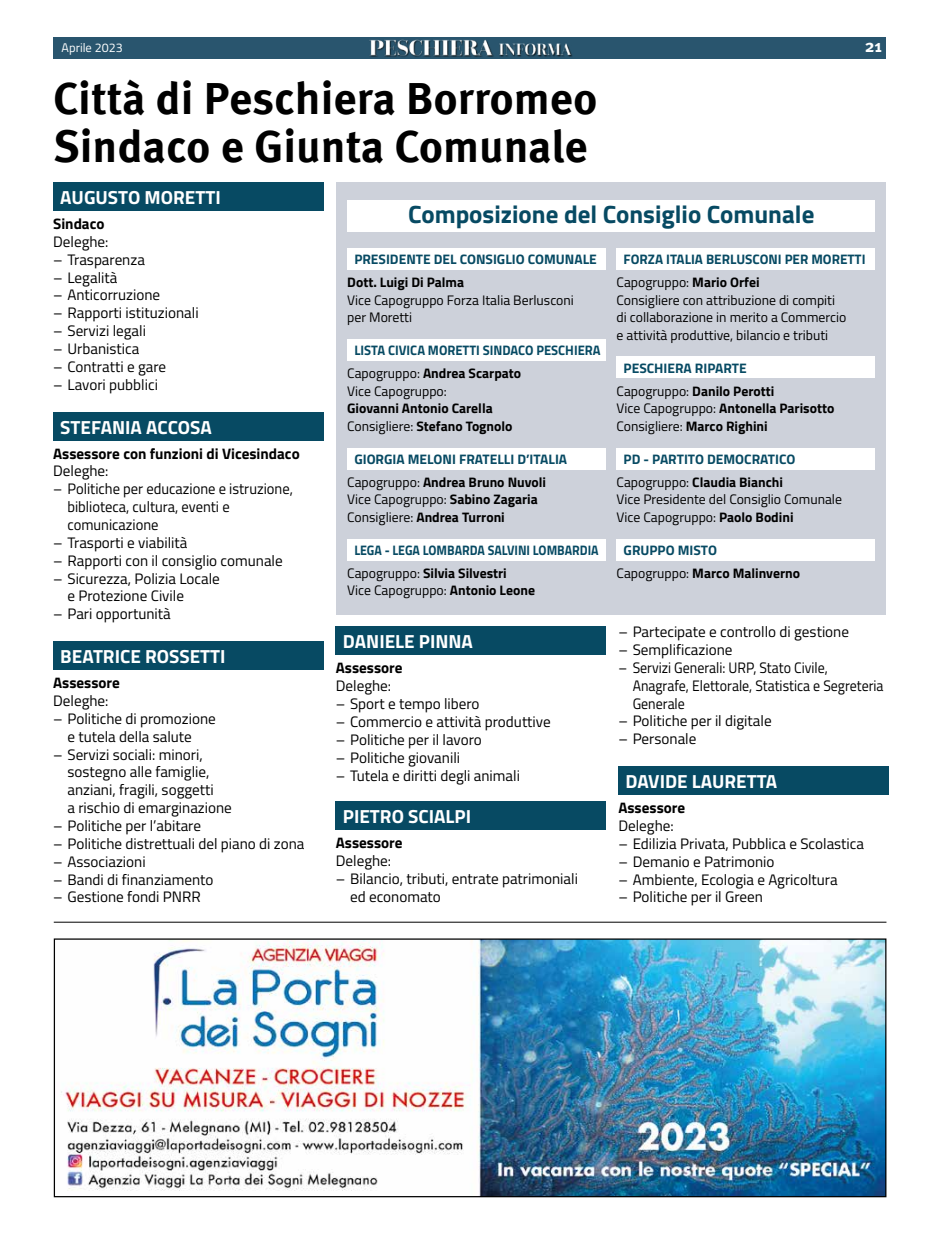
<style>
.page{position:relative;width:939px;height:1241px;background:#fff}
.page>*{position:absolute;margin:0;border:0;box-sizing:border-box;transform-origin:0 0}
.t1{font:700 45px/47.5px "Meta Pro";color:#000}
.t2{font:700 25px "Titillium";color:#074a63}
.t3{font:700 18.88px "Titillium";color:#fff}
.t4{font:700 17.5px "Meta Pro";color:#fff}
.t5{font:15.12px/17.9px "Titillium";color:#000}
.t6{font:15.12px/17.9px "Titillium";color:#000;scale:.92 1}
.t7{font:700 15.12px "Titillium";color:#000}
.t8{font:15.12px/17.9px "Titillium";color:#000;scale:.96 1}
.t9{font:13.75px/17.5px "Titillium";color:#000}
.t10{font:700 13.75px/23px "Titillium";color:#074a63}
.t11{font:700 13.75px/17.5px "Titillium";color:#000}
.t12{font:700 13.75px/23px "Titillium";color:#074a63;scale:.94 1}
.t13{font:700 13.75px/23px "Titillium";color:#074a63;scale:.9 1}
.t14{font:12.5px "Titillium";color:#fff}
.s1{font-weight:400;color:#000}
.s2{color:#000}
.s3{font-weight:400}
.s4{font-weight:700}
.s5{color:#074a63}
</style>
<div class="page">
<div style="left:53px;top:37px;width:833px;height:21px;background:#29556e"></div>
<img style="left:364px;top:39px;width:131px;height:20px">
<img style="left:498px;top:43px;width:77px;height:16px">
<hr style="left:54px;top:921px;width:832px;height:1px;background:#000">
<div style="left:53px;top:182px;width:270px;height:29px;background:#074a63"></div>
<div style="left:53px;top:412px;width:270px;height:28px;background:#074a63"></div>
<div style="left:53px;top:641px;width:270px;height:29px;background:#074a63"></div>
<div style="left:336px;top:626px;width:270px;height:29px;background:#074a63"></div>
<div style="left:336px;top:801px;width:270px;height:29px;background:#074a63"></div>
<div style="left:618px;top:766px;width:271px;height:29px;background:#074a63"></div>
<div style="left:337px;top:182px;width:549px;height:433px;background:#cdd1da"></div>
<div style="left:347px;top:200px;width:528px;height:32px;background:#fff"></div>
<div style="left:347px;top:248px;width:259px;height:21px;background:#fff"></div>
<div style="left:347px;top:339px;width:259px;height:21px;background:#fff"></div>
<div style="left:347px;top:448px;width:259px;height:21px;background:#fff"></div>
<div style="left:347px;top:539px;width:259px;height:21px;background:#fff"></div>
<div style="left:617px;top:248px;width:258px;height:21px;background:#fff"></div>
<div style="left:617px;top:357px;width:258px;height:21px;background:#fff"></div>
<div style="left:617px;top:448px;width:258px;height:21px;background:#fff"></div>
<div style="left:617px;top:539px;width:258px;height:21px;background:#fff"></div>
<img style="left:61px;top:940px;width:823px;height:254px">
<p class="t14" style="left:62px;top:38px;width:63px">Aprile 2023</p>
<p class="t4" style="left:865px;top:32px;width:19px">21</p>
<h1 class="t1" style="left:53px;top:72px;width:546px">Città di Peschiera Borromeo<br>Sindaco e Giunta Comunale</h1>
<p class="t3" style="left:60px;top:183px;width:162px">AUGUSTO MORETTI</p>
<p class="t7" style="left:53px;top:212px;width:53px">Sindaco</p>
<p class="t5" style="left:53px;top:232px;width:57px">Deleghe:</p>
<p class="t5" style="left:53px;top:250px;width:93px">– Trasparenza</p>
<p class="t5" style="left:53px;top:267px;width:66px">– Legalità</p>
<p class="t5" style="left:53px;top:285px;width:109px">– Anticorruzione</p>
<p class="t5" style="left:53px;top:303px;width:147px">– Rapporti istituzionali</p>
<p class="t5" style="left:53px;top:321px;width:94px">– Servizi legali</p>
<p class="t5" style="left:53px;top:339px;width:88px">– Urbanistica</p>
<p class="t5" style="left:53px;top:357px;width:115px">– Contratti e gare</p>
<p class="t5" style="left:53px;top:374px;width:106px">– Lavori pubblici</p>
<p class="t3" style="left:60px;top:412px;width:153px">STEFANIA ACCOSA</p>
<p class="t7" style="left:53px;top:441px;width:248px">Assessore con funzioni di Vicesindaco</p>
<p class="t5" style="left:53px;top:461px;width:57px">Deleghe:</p>
<p class="t8" style="left:67px;top:479px;width:236px;text-indent:-14px">– Politiche per educazione e istruzione, biblioteca, cultura, eventi e comunicazione</p>
<p class="t5" style="left:53px;top:533px;width:136px">– Trasporti e viabilità</p>
<p class="t5" style="left:53px;top:550px;width:231px">– Rapporti con il consiglio comunale</p>
<p class="t5" style="left:67px;top:568px;width:154px;text-indent:-14px">– Sicurezza, Polizia Locale e Protezione Civile</p>
<p class="t5" style="left:53px;top:604px;width:119px">– Pari opportunità</p>
<p class="t3" style="left:60px;top:642px;width:167px">BEATRICE ROSSETTI</p>
<p class="t7" style="left:53px;top:671px;width:68px">Assessore</p>
<p class="t5" style="left:53px;top:691px;width:57px">Deleghe:</p>
<p class="t5" style="left:67px;top:708px;width:150px;text-indent:-14px">– Politiche di promozione e tutela della salute</p>
<p class="t5" style="left:67px;top:744px;width:166px;text-indent:-14px">– Servizi sociali: minori, sostegno alle famiglie, anziani, fragili, soggetti<br>a rischio di emarginazione</p>
<p class="t5" style="left:53px;top:815px;width:149px">– Politiche per l’abitare</p>
<p class="t5" style="left:53px;top:833px;width:253px">– Politiche distrettuali del piano di zona</p>
<p class="t5" style="left:53px;top:851px;width:94px">– Associazioni</p>
<p class="t5" style="left:53px;top:869px;width:162px">– Bandi di finanziamento</p>
<p class="t5" style="left:53px;top:887px;width:149px">– Gestione fondi PNRR</p>
<h2 class="t2" style="left:408px;top:195px;width:408px">Composizione del Consiglio Comunale</h2>
<p class="t10" style="left:354px;top:247px;width:244px">PRESIDENTE DEL CONSIGLIO COMUNALE</p>
<p class="t11" style="left:347px;top:273px;width:118px">Dott. Luigi Di Palma</p>
<p class="t9" style="left:347px;top:290px;width:228px">Vice Capogruppo Forza Italia Berlusconi per Moretti</p>
<p class="t12" style="left:347px;top:338px;width:271px;text-indent:7px">LISTA CIVICA MORETTI SINDACO PESCHIERA<br><span class="s1">Capogruppo:</span> <span class="s2">Andrea Scarpato</span></p>
<p class="t9" style="left:347px;top:381px;width:101px">Vice Capogruppo:</p>
<p class="t11" style="left:347px;top:399px;width:167px">Giovanni Antonio Carella<br><span class="s3">Consigliere:</span> Stefano Tognolo</p>
<p class="t10" style="left:347px;top:446px;width:221px;text-indent:7px">GIORGIA MELONI FRATELLI D’ITALIA<br><span class="s1">Capogruppo:</span> <span class="s2">Andrea Bruno Nuvoli</span></p>
<p class="t9" style="left:347px;top:490px;width:192px">Vice Capogruppo: <span class="s4">Sabino Zagaria<br></span>Consigliere: <span class="s4">Andrea Turroni</span></p>
<p class="t13" style="left:347px;top:537px;width:281px;text-indent:7px">LEGA - LEGA LOMBARDA SALVINI LOMBARDIA<br><span class="s1">Capogruppo:</span> <span class="s2">Silvia Silvestri</span></p>
<p class="t9" style="left:347px;top:581px;width:189px">Vice Capogruppo: <span class="s4">Antonio Leone</span></p>
<p class="t10" style="left:617px;top:247px;width:251px;text-indent:7px">FORZA ITALIA BERLUSCONI PER MORETTI<br><span class="s1">Capogruppo:</span> <span class="s2">Mario Orfei</span></p>
<p class="t9" style="left:617px;top:290px;width:231px">Consigliere con attribuzione di compiti di collaborazione in merito a Commercio e attività produttive, bilancio e tributi</p>
<p class="t10" style="left:617px;top:355px;width:159px;text-indent:7px">PESCHIERA RIPARTE<br><span class="s1">Capogruppo:</span> <span class="s2">Danilo Perotti</span></p>
<p class="t11" style="left:617px;top:399px;width:219px"><span class="s3">Vice Capogruppo:</span> Antonella Parisotto<br><span class="s3">Consigliere:</span> Marco Righini</p>
<p class="t10" style="left:617px;top:446px;width:180px;text-indent:7px">PD - PARTITO DEMOCRATICO<br><span class="s1">Capogruppo:</span> <span class="s2">Claudia Bianchi</span></p>
<p class="t9" style="left:617px;top:490px;width:227px">Vice Presidente del Consiglio Comunale<br>Vice Capogruppo: <span class="s4">Paolo Bodini</span></p>
<p class="t11" style="left:617px;top:537px;width:185px;line-height:23px;text-indent:7px"><span class="s5">GRUPPO MISTO<br></span><span class="s3">Capogruppo:</span> Marco Malinverno</p>
<p class="t3" style="left:343px;top:627px;width:132px">DANIELE PINNA</p>
<p class="t7" style="left:336px;top:656px;width:68px">Assessore</p>
<p class="t5" style="left:336px;top:676px;width:57px">Deleghe:</p>
<p class="t5" style="left:336px;top:694px;width:145px">– Sport e tempo libero</p>
<p class="t5" style="left:336px;top:712px;width:216px">– Commercio e attività produttive</p>
<p class="t5" style="left:336px;top:730px;width:148px">– Politiche per il lavoro</p>
<p class="t5" style="left:336px;top:748px;width:126px">– Politiche giovanili</p>
<p class="t5" style="left:336px;top:766px;width:186px">– Tutela e diritti degli animali</p>
<p class="t3" style="left:343px;top:802px;width:130px">PIETRO SCIALPI</p>
<p class="t7" style="left:336px;top:831px;width:68px">Assessore</p>
<p class="t5" style="left:336px;top:851px;width:57px">Deleghe:</p>
<p class="t5" style="left:350px;top:869px;width:229px;text-indent:-14px">– Bilancio, tributi, entrate patrimoniali ed economato</p>
<p class="t5" style="left:618px;top:622px;width:232px">– Partecipate e controllo di gestione</p>
<p class="t5" style="left:618px;top:640px;width:116px">– Semplificazione</p>
<p class="t6" style="left:633px;top:657px;width:274px;text-indent:-14px">– Servizi Generali: URP, Stato Civile,<br>Anagrafe, Elettorale, Statistica e Segreteria<br>Generale</p>
<p class="t5" style="left:618px;top:711px;width:155px">– Politiche per il digitale</p>
<p class="t5" style="left:618px;top:729px;width:80px">– Personale</p>
<p class="t3" style="left:626px;top:767px;width:153px">DAVIDE LAURETTA</p>
<p class="t7" style="left:618px;top:796px;width:68px">Assessore</p>
<p class="t5" style="left:618px;top:815px;width:57px">Deleghe:</p>
<p class="t5" style="left:618px;top:833px;width:247px">– Edilizia Privata, Pubblica e Scolastica</p>
<p class="t5" style="left:618px;top:851px;width:158px">– Demanio e Patrimonio</p>
<p class="t5" style="left:618px;top:869px;width:221px">– Ambiente, Ecologia e Agricoltura</p>
<p class="t5" style="left:618px;top:887px;width:146px">– Politiche per il Green</p>
</div>
